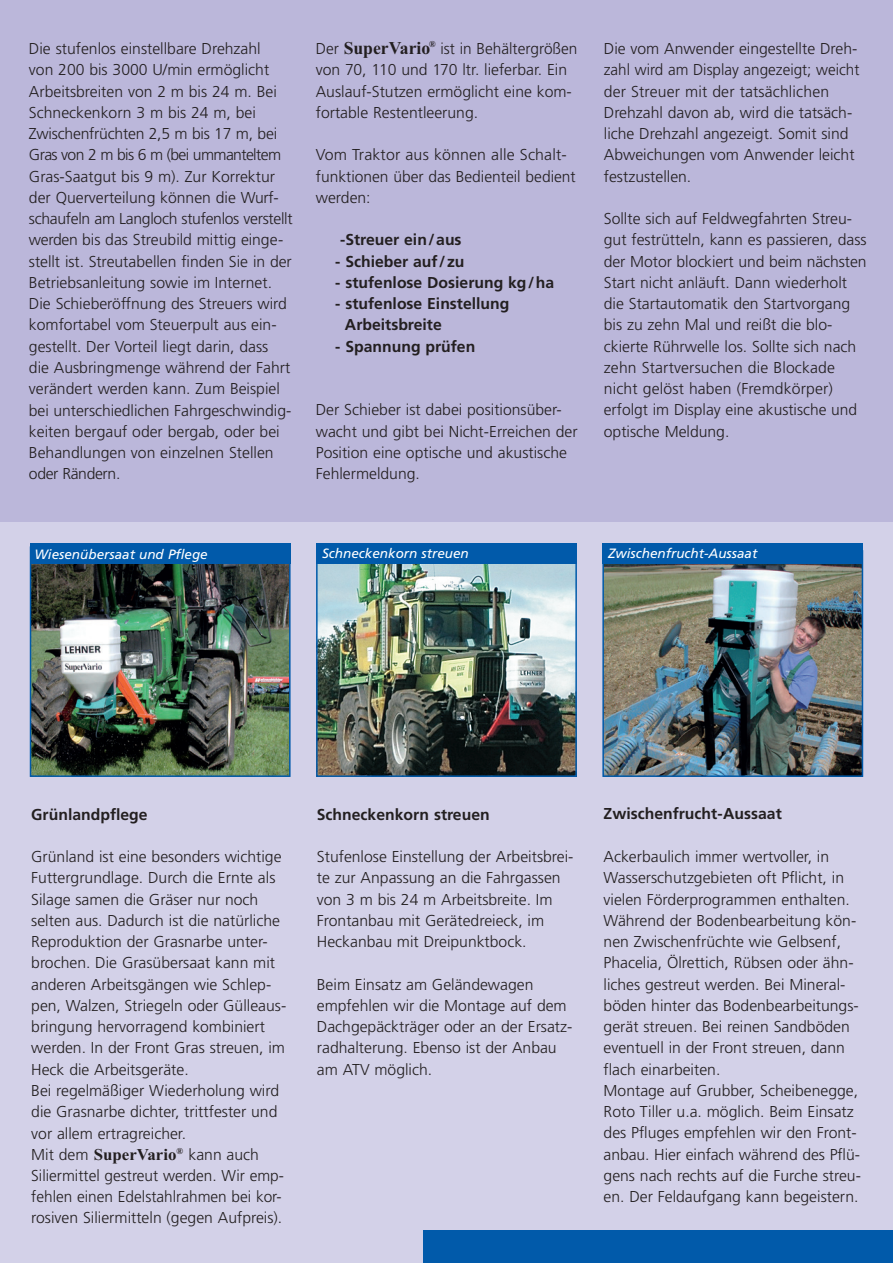
<style>
.page{position:relative;width:893px;height:1263px;background:#d3d1e8}
.page>*{position:absolute;margin:0;border:0;box-sizing:border-box;transform-origin:0 0}
.t1{font:700 18px "Times New Roman";color:#231f20}
.t2{font:300 15.75px/21.3px "Frutiger LT Std";color:#231f20}
.t3{font:700 15.75px/21.3px "Frutiger LT Std";color:#231f20}
.t4{font:italic 13.5px "Frutiger LT Std";color:#fff}
.s1{font-family:"Frutiger LT Std";font-weight:300;font-size:15.75px}
.s2{font-family:"Times New Roman";font-weight:700;font-size:16.5px}
</style>
<div class="page">
<div style="left:0;top:0;width:893px;height:522px;background:#bbb7da"></div>
<div style="left:423px;top:1230px;width:470px;height:33px;background:#015aaa"></div>
<img style="left:33px;top:564px;width:255px;height:210px">
<div style="left:30px;top:546px;width:261px;height:231px;border:2px solid #015aaa"></div>
<img style="left:605px;top:564px;width:255px;height:210px">
<div style="left:602px;top:550px;width:261px;height:227px;border:2px solid #015aaa"></div>
<img style="left:319px;top:564px;width:255px;height:210px">
<div style="left:316px;top:550px;width:261px;height:227px;border:2px solid #015aaa"></div>
<div style="left:30px;top:543px;width:261px;height:21px;background:#015aaa"></div>
<div style="left:316px;top:543px;width:261px;height:21px;background:#015aaa"></div>
<div style="left:602px;top:543px;width:261px;height:21px;background:#015aaa"></div>
<p class="t2" style="left:29px;top:38px;width:265px">Die stufenlos einstellbare Drehzahl<br>von 200 bis 3000 U/min ermöglicht Arbeitsbreiten von 2 m bis 24 m. Bei Schneckenkorn 3 m bis 24 m, bei Zwischenfrüchten 2,5 m bis 17 m, bei Gras von 2 m bis 6 m (bei ummanteltem Gras-Saatgut bis 9 m). Zur Korrektur der Querverteilung können die Wurf&shy;schaufeln am Langloch stufenlos verstellt werden bis das Streubild mittig einge&shy;stellt ist. Streutabellen finden Sie in der Betriebsanleitung sowie im Internet.<br>Die Schieberöffnung des Streuers wird komfortabel vom Steuerpult aus ein&shy;gestellt. Der Vorteil liegt darin, dass<br>die Ausbringmenge während der Fahrt verändert werden kann. Zum Beispiel bei unterschiedlichen Fahrgeschwindig&shy;keiten bergauf oder bergab, oder bei Behandlungen von einzelnen Stellen oder Rändern.</p>
<p class="t1" style="left:316px;top:36px;width:121px"><span class="s1">Der</span> SuperVario<sup>®</sup></p>
<p class="t2" style="left:316px;top:38px;width:263px;text-indent:125px">ist in Behältergrößen von 70, 110 und 170 ltr. lieferbar. Ein<br>Auslauf-Stutzen ermöglicht eine kom&shy;fortable Restentleerung.</p>
<p class="t2" style="left:316px;top:144px;width:261px">Vom Traktor aus können alle Schalt&shy;funktionen über das Bedienteil bedient werden:</p>
<p class="t3" style="left:340px;top:229px;width:123px">-Streuer ein/aus</p>
<p class="t3" style="left:335px;top:251px;width:131px">- Schieber auf/zu</p>
<p class="t3" style="left:335px;top:272px;width:220px">- stufenlose Dosierung kg/ha</p>
<p class="t3" style="left:345px;top:293px;width:166px;text-indent:-10px">- stufenlose Einstellung<br>Arbeitsbreite</p>
<p class="t3" style="left:335px;top:336px;width:142px">- Spannung prüfen</p>
<p class="t2" style="left:316px;top:400px;width:263px">Der Schieber ist dabei positionsüber&shy;wacht und gibt bei Nicht-Erreichen der Position eine optische und akustische Fehlermeldung.</p>
<p class="t2" style="left:604px;top:38px;width:257px">Die vom Anwender eingestellte Dreh&shy;zahl wird am Display angezeigt; weicht der Streuer mit der tatsächlichen Drehzahl davon ab, wird die tatsäch&shy;liche Drehzahl angezeigt. Somit sind Abweichungen vom Anwender leicht festzustellen.</p>
<p class="t2" style="left:604px;top:208px;width:264px">Sollte sich auf Feldwegfahrten Streu&shy;gut festrütteln, kann es passieren, dass der Motor blockiert und beim nächsten Start nicht anläuft. Dann wiederholt die Startautomatik den Startvorgang bis zu zehn Mal und reißt die blo&shy;ckierte Rührwelle los. Sollte sich nach zehn Startversuchen die Blockade nicht gelöst haben (Fremdkörper) erfolgt im Display eine akustische und optische Meldung.</p>
<p class="t4" style="left:34px;top:546px;width:175px">Wiesenübersaat und Pflege</p>
<p class="t4" style="left:322px;top:545px;width:148px">Schneckenkorn streuen</p>
<p class="t4" style="left:608px;top:545px;width:151px">Zwischenfrucht-Aussaat</p>
<p class="t3" style="left:31px;top:803px;width:118px">Grünlandpflege</p>
<p class="t2" style="left:31px;top:846px;width:256px">Grünland ist eine besonders wichtige Futtergrundlage. Durch die Ernte als Silage samen die Gräser nur noch selten aus. Dadurch ist die natürliche Reproduktion der Grasnarbe unter&shy;brochen. Die Grasübersaat kann mit anderen Arbeitsgängen wie Schlep&shy;pen, Walzen, Striegeln oder Gülleaus&shy;bringung hervorragend kombiniert werden. In der Front Gras streuen, im Heck die Arbeitsgeräte.<br>Bei regelmäßiger Wiederholung wird die Grasnarbe dichter, trittfester und vor allem ertragreicher.<br>Mit dem <span class="s2">SuperVario</span><sup>®</sup> kann auch Siliermittel gestreut werden. Wir emp&shy;fehlen einen Edelstahlrahmen bei kor&shy;rosiven Siliermitteln (gegen Aufpreis).</p>
<p class="t3" style="left:317px;top:803px;width:174px">Schneckenkorn streuen</p>
<p class="t2" style="left:317px;top:846px;width:258px">Stufenlose Einstellung der Arbeitsbrei&shy;te zur Anpassung an die Fahrgassen von 3 m bis 24 m Arbeitsbreite. Im Frontanbau mit Gerätedreieck, im Heckanbau mit Dreipunktbock.</p>
<p class="t2" style="left:317px;top:974px;width:257px">Beim Einsatz am Geländewagen empfehlen wir die Montage auf dem<br>Dachgepäckträger oder an der Ersatz&shy;radhalterung. Ebenso ist der Anbau am ATV möglich.</p>
<p class="t3" style="left:604px;top:803px;width:180px">Zwischenfrucht-Aussaat</p>
<p class="t2" style="left:604px;top:846px;width:259px">Ackerbaulich immer wertvoller, in Wasserschutzgebieten oft Pflicht, in vielen Förderprogrammen enthalten.<br>Während der Bodenbearbeitung kön&shy;nen Zwischenfrüchte wie Gelbsenf, Phacelia, Ölrettich, Rübsen oder ähn&shy;liches gestreut werden. Bei Mineral&shy;böden hinter das Bodenbearbeitungs&shy;gerät streuen. Bei reinen Sandböden eventuell in der Front streuen, dann flach einarbeiten.<br>Montage auf Grubber, Scheibenegge, Roto Tiller u.a. möglich. Beim Einsatz des Pfluges empfehlen wir den Front&shy;anbau. Hier einfach während des Pflü&shy;gens nach rechts auf die Furche streu&shy;en. Der Feldaufgang kann begeistern.</p>
</div>
